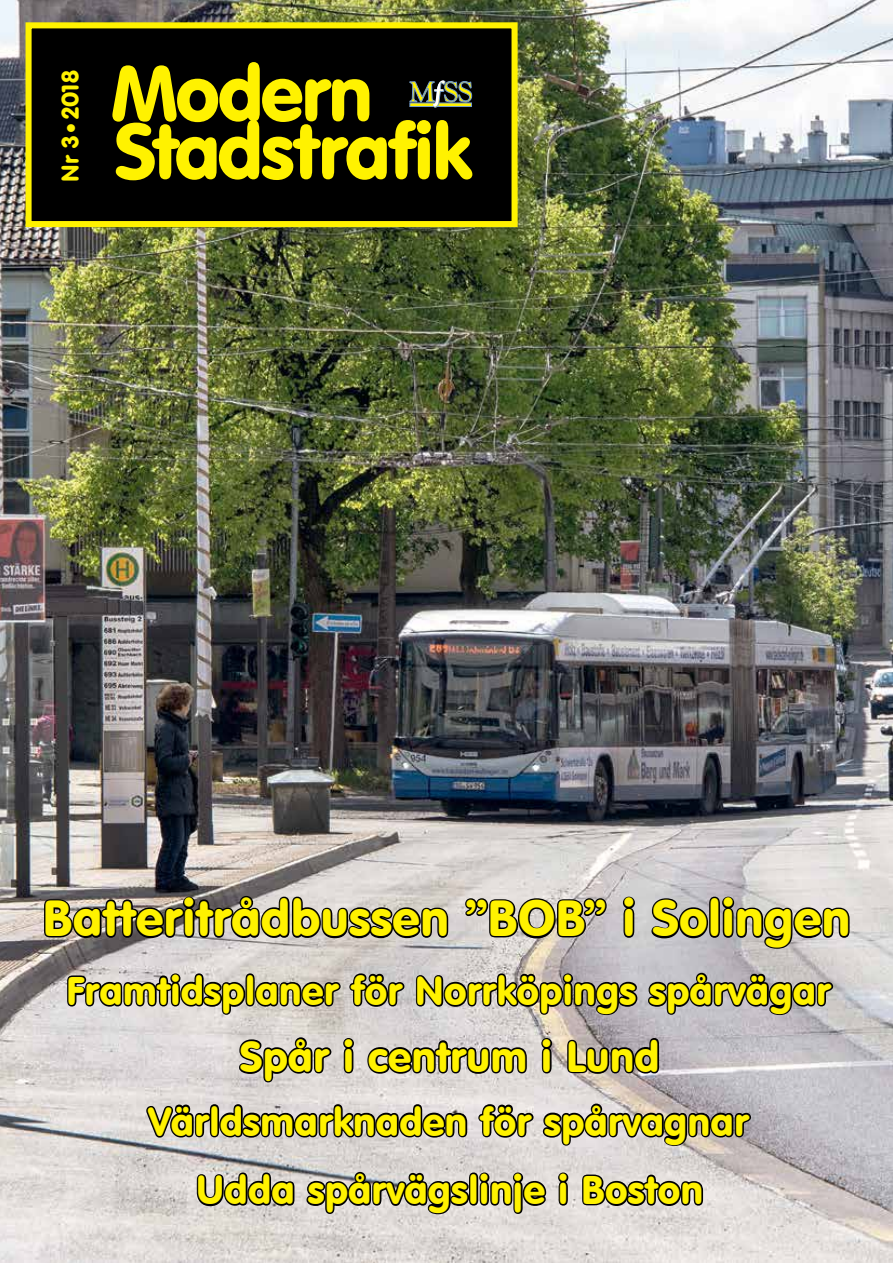
<style>
.page{position:relative;width:893px;height:1263px;background:#fff}
.page>*{position:absolute;margin:0;border:0;box-sizing:border-box;transform-origin:0 0}
.t1{font:77.1px "VAG Rounded BT";letter-spacing:-.03em;color:#fff200}
.t2{font:49.5px "VAG Rounded BT";color:#fff200}
.t3{font:42.75px "VAG Rounded BT";color:#fff200}
.t4{font:42px "VAG Rounded BT";color:#fff200}
.t5{font:39px/68.2px "VAG Rounded BT";color:#fff200;text-align:center}
.t6{font:23.55px "VAG Rounded BT";color:#fff200}
</style>
<div class="page">
<img style="left:0;top:0;width:893px;height:1263px">
<div style="left:29px;top:25px;width:486px;height:199px;background:#000"></div>
<div style="left:26px;top:22px;width:492px;height:205px;border:6px solid #fff200"></div>
<svg style="left:410px;top:80px;width:62px;height:28px"></svg>
<svg style="left:65px;top:971px;width:341px;height:46px;background:#94908e"></svg>
<svg style="left:413px;top:971px;width:226px;height:46px;background:#898484"></svg>
<svg style="left:645px;top:970px;width:190px;height:47px;background:#838184"></svg>
<svg style="left:42px;top:894px;width:409px;height:46px;background:#7e7a77"></svg>
<svg style="left:463px;top:896px;width:146px;height:44px;background:#8e8a89"></svg>
<svg style="left:621px;top:894px;width:16px;height:46px"></svg>
<svg style="left:649px;top:894px;width:203px;height:57px;background:#969495"></svg>
<svg style="left:236px;top:1035px;width:97px;height:50px;background:#999594"></svg>
<svg style="left:341px;top:1035px;width:15px;height:41px"></svg>
<svg style="left:366px;top:1038px;width:163px;height:38px;background:#8a8786"></svg>
<svg style="left:539px;top:1035px;width:15px;height:41px"></svg>
<svg style="left:565px;top:1036px;width:96px;height:40px;background:#797271"></svg>
<svg style="left:144px;top:1102px;width:326px;height:38px;background:#878483"></svg>
<svg style="left:476px;top:1101px;width:277px;height:47px;background:#938e8d"></svg>
<svg style="left:194px;top:1170px;width:103px;height:38px;background:#868381"></svg>
<svg style="left:304px;top:1169px;width:245px;height:47px;background:#8e8b89"></svg>
<svg style="left:556px;top:1170px;width:15px;height:38px"></svg>
<svg style="left:580px;top:1172px;width:125px;height:36px;background:#878482"></svg>
<p class="t6" style="left:56px;top:119px;width:50px;rotate:-90deg">2018</p>
<p class="t3" style="left:33px;top:133px;width:11px;rotate:-90deg">.</p>
<p class="t6" style="left:56px;top:182px;width:48px;rotate:-90deg">Nr 3</p>
<h1 class="t1" style="left:111px;top:45px;width:263px">Modern</h1>
<h1 class="t1" style="left:114px;top:103px;width:359px">Stadstrafik</h1>
<p class="t2" style="left:42px;top:887px;width:810px">Batteritrådbussen ”BOB” i Solingen</p>
<p class="t5" style="left:66px;top:956px;width:766px">Framtidsplaner för Norrköpings spårvägar</p>
<p class="t4" style="left:240px;top:1030px;width:422px">Spår i centrum i Lund</p>
<p class="t5" style="left:148px;top:1087px;width:602px">Världsmarknaden för spårvagnar<br>Udda spårvägslinje i Boston</p>
</div>
